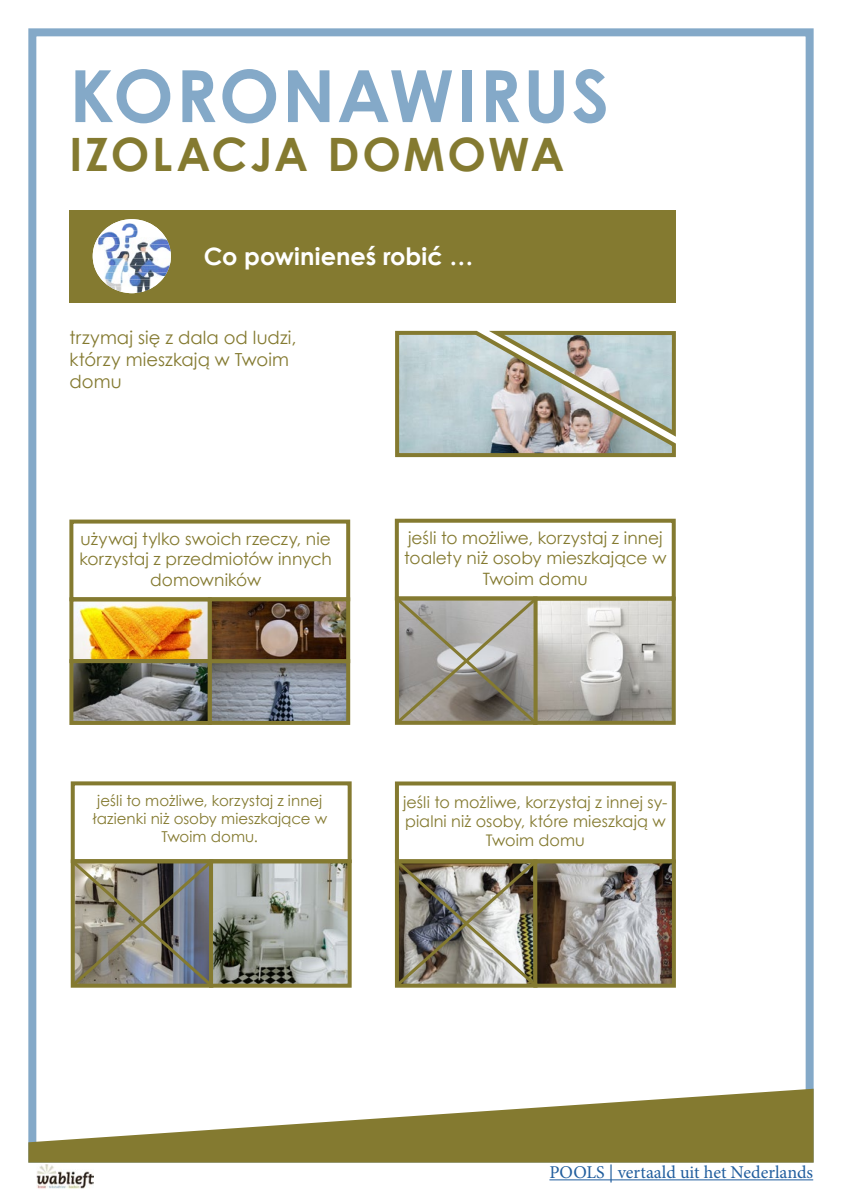
<style>
.page{position:relative;width:842px;height:1191px;background:#fff}
.page>*{position:absolute;margin:0;border:0;box-sizing:border-box;transform-origin:0 0}
.t1{font:700 72px "Century Gothic";letter-spacing:.03em;color:#84a9c8}
.t2{font:700 46px "Century Gothic";letter-spacing:.055em;color:#847a30}
.t3{font:700 24px "Century Gothic";color:#fff}
.t4{font:18px/21.6px "Century Gothic";letter-spacing:.005em;color:#847a30}
.t5{font:18px "Minion Pro";color:#215e9e}
.t6{font:17px/20.4px "Century Gothic";letter-spacing:.005em;color:#847a30;text-align:center}
.t7{font:16px/19.2px "Century Gothic";letter-spacing:.005em;color:#847a30;text-align:center}
.t8{font:15px/18px "Century Gothic";letter-spacing:.005em;color:#847a30;text-align:center}
</style>
<div class="page">
<div style="left:28px;top:28px;width:786px;height:1134px;border:8px solid #84a9c8"></div>
<svg style="left:28px;top:1088px;width:786px;height:74px;fill:#847a30"></svg>
<div style="left:69px;top:210px;width:607px;height:92px;background:#847a30"></div>
<img style="left:114px;top:219px;width:35px;height:4px">
<img style="left:104px;top:223px;width:56px;height:7px">
<img style="left:98px;top:230px;width:67px;height:7px">
<img style="left:95px;top:237px;width:74px;height:7px">
<img style="left:93px;top:244px;width:78px;height:28px">
<img style="left:97px;top:272px;width:70px;height:8px">
<img style="left:102px;top:280px;width:60px;height:7px">
<img style="left:110px;top:287px;width:44px;height:6px">
<img style="left:74px;top:602px;width:133px;height:118px">
<div style="left:69px;top:597px;width:143px;height:66px;border:4px solid #847a30"></div>
<div style="left:69px;top:519px;width:281px;height:82px;border:4px solid #847a30"></div>
<img style="left:540px;top:601px;width:131px;height:119px">
<div style="left:533px;top:596px;width:143px;height:129px;border:4px solid #847a30"></div>
<div style="left:395px;top:519px;width:281px;height:81px;border:4px solid #847a30"></div>
<div style="left:71px;top:781px;width:281px;height:82px;border:4px solid #847a30"></div>
<img style="left:540px;top:864px;width:131px;height:118px">
<div style="left:395px;top:781px;width:281px;height:82px;border:4px solid #847a30"></div>
<img style="left:395px;top:330px;width:281px;height:128px">
<div style="left:69px;top:659px;width:143px;height:66px;border:4px solid #847a30"></div>
<img style="left:213px;top:664px;width:132px;height:56px">
<div style="left:208px;top:659px;width:142px;height:66px;border:4px solid #847a30"></div>
<img style="left:213px;top:602px;width:132px;height:56px">
<div style="left:208px;top:597px;width:142px;height:66px;border:4px solid #847a30"></div>
<img style="left:216px;top:864px;width:131px;height:118px">
<div style="left:209px;top:859px;width:143px;height:128px;border:4px solid #847a30"></div>
<svg style="left:394px;top:595px;width:146px;height:130px;background:#9d998a"></svg>
<img style="left:70px;top:857px;width:146px;height:131px">
<div style="left:533px;top:859px;width:143px;height:128px;border:4px solid #847a30"></div>
<img style="left:394px;top:857px;width:146px;height:131px">
<img style="left:36px;top:1164px;width:57px;height:25px">
<hr style="left:549px;top:1179px;width:264px;height:1px;background:#215e9e">
<h1 class="t1" style="left:69px;top:41px;width:541px">KORONAWIRUS</h1>
<h2 class="t2" style="left:69px;top:119px;width:496px">IZOLACJA DOMOWA</h2>
<h3 class="t3" style="left:204px;top:238px;width:271px">Co powinieneś robić …</h3>
<p class="t4" style="left:70px;top:327px;width:228px">trzymaj się z dala od ludzi, którzy mieszkają w Twoim domu</p>
<p class="t6" style="left:79px;top:528px;width:254px">używaj tylko swoich rzeczy, nie korzystaj z przedmiotów innych domowników</p>
<p class="t6" style="left:404px;top:527px;width:264px">jeśli to możliwe, korzystaj z innej toalety niż osoby mieszkające w<br>Twoim domu</p>
<p class="t8" style="left:92px;top:791px;width:236px">jeśli to możliwe, korzystaj z innej łazienki niż osoby mieszkające w<br>Twoim domu.</p>
<p class="t7" style="left:403px;top:792px;width:266px">jeśli to możliwe, korzystaj z innej sy&shy;pialni niż osoby, które mieszkają w<br>Twoim domu</p>
<p class="t5" style="left:549px;top:1160px;width:265px">POOLS | vertaald uit het Nederlands</p>
</div>
